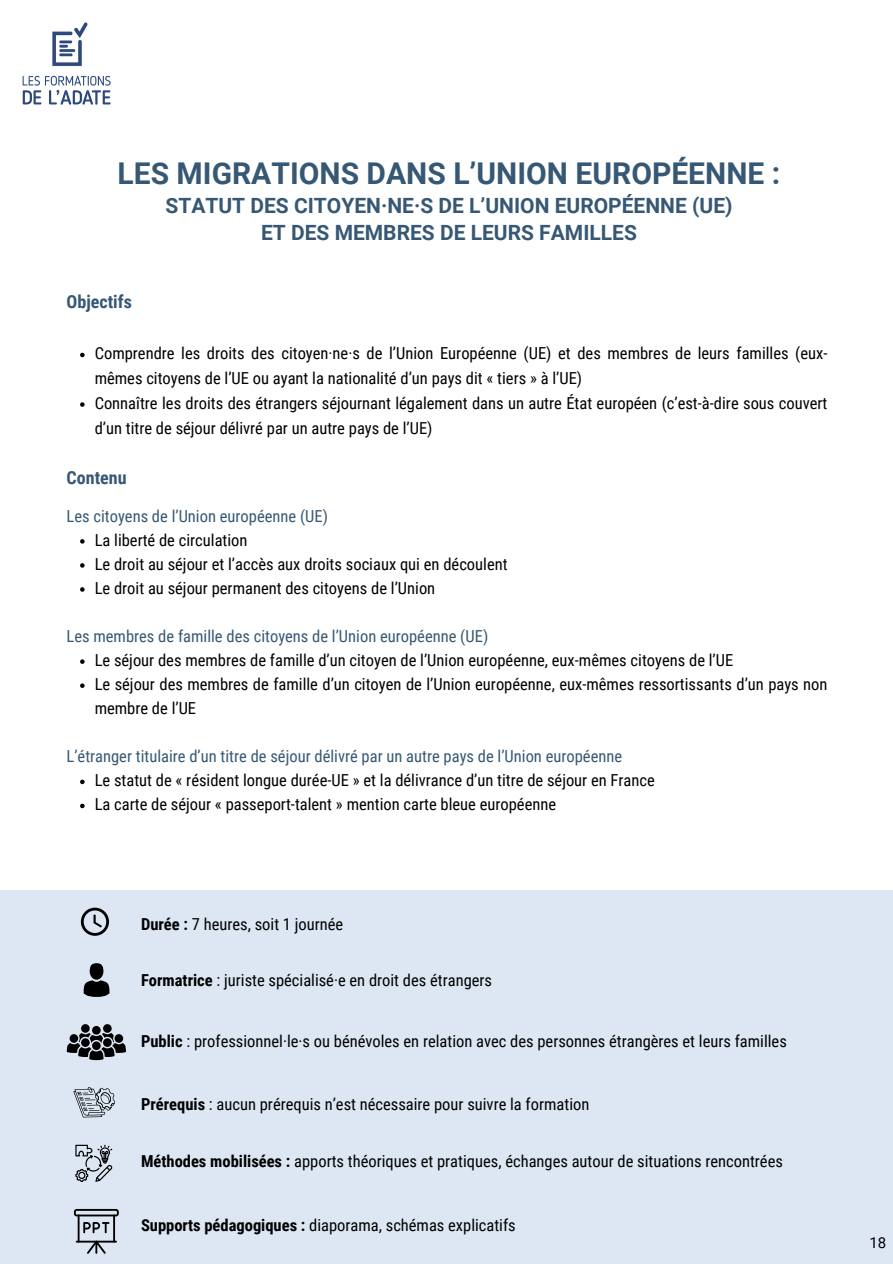
<style>
.page{position:relative;width:893px;height:1264px;background:#fff}
.page>*{position:absolute;margin:0;border:0;box-sizing:border-box;transform-origin:0 0}
.t1{font:700 30px "Roboto";color:#365874}
.t2{font:700 21px "Roboto";color:#365874}
.t3{font:700 18px "Roboto Condensed";color:#365874}
.t4{font:16.5px/24.8px "Roboto Condensed";color:#000}
.t5{font:16.5px "Roboto Condensed";color:#365874}
.t6{font:15px "Roboto";color:#000}
.s1{font-weight:700}
</style>
<div class="page">
<img style="left:22px;top:22px;width:89px;height:83px">
<div style="left:0;top:890px;width:892px;height:373px;background:#dce7f3"></div>
<svg style="left:81px;top:907px;width:28px;height:28px"></svg>
<div style="left:90px;top:963px;width:13px;height:16px;background:#000;border-radius:50%"></div>
<svg style="left:84px;top:980px;width:26px;height:16px"></svg>
<div style="left:81px;top:1024px;width:9px;height:8px;background:#000;border-radius:50%"></div>
<div style="left:103px;top:1024px;width:9px;height:8px;background:#000;border-radius:50%"></div>
<svg style="left:92px;top:1025px;width:9px;height:9px"></svg>
<svg style="left:67px;top:1032px;width:59px;height:28px"></svg>
<div style="left:92px;top:1041px;width:9px;height:9px;background:#000;border-radius:50%"></div>
<svg style="left:73px;top:1087px;width:42px;height:30px"></svg>
<svg style="left:75px;top:1144px;width:37px;height:37px"></svg>
<hr style="left:76px;top:1240px;width:41px;height:2px;background:#000">
<svg style="left:87px;top:1240px;width:19px;height:13px"></svg>
<svg style="left:74px;top:1209px;width:45px;height:24px"></svg>
<hr style="left:78px;top:1214px;width:2px;height:28px;background:#000">
<hr style="left:113px;top:1214px;width:2px;height:28px;background:#000">
<svg style="left:80px;top:353px;width:5px;height:4px"></svg>
<svg style="left:80px;top:402px;width:5px;height:5px"></svg>
<svg style="left:80px;top:539px;width:5px;height:4px"></svg>
<svg style="left:80px;top:563px;width:5px;height:4px"></svg>
<svg style="left:80px;top:587px;width:5px;height:4px"></svg>
<svg style="left:80px;top:659px;width:5px;height:5px"></svg>
<svg style="left:80px;top:683px;width:5px;height:5px"></svg>
<svg style="left:80px;top:779px;width:5px;height:5px"></svg>
<svg style="left:80px;top:803px;width:5px;height:5px"></svg>
<p class="t1" style="left:118px;top:156px;width:664px">LES MIGRATIONS DANS L’UNION EUROPÉENNE :</p>
<p class="t2" style="left:165px;top:194px;width:568px">STATUT DES CITOYEN·NE·S DE L’UNION EUROPÉENNE (UE)</p>
<p class="t2" style="left:261px;top:221px;width:377px">ET DES MEMBRES DE LEURS FAMILLES</p>
<p class="t3" style="left:67px;top:292px;width:67px">Objectifs</p>
<p class="t4" style="left:95px;top:341px;width:734px">Comprendre les droits des citoyen·ne·s de l’Union Européenne (UE) et des membres de leurs familles (eux&shy;mêmes citoyens de l’UE ou ayant la nationalité d’un pays dit « tiers » à l’UE)</p>
<p class="t4" style="left:95px;top:391px;width:734px">Connaître les droits des étrangers séjournant légalement dans un autre État européen (c’est-à-dire sous couvert d’un titre de séjour délivré par un autre pays de l’UE)</p>
<p class="t3" style="left:67px;top:467px;width:62px">Contenu</p>
<p class="t5" style="left:67px;top:506px;width:263px">Les citoyens de l’Union européenne (UE)</p>
<p class="t4" style="left:95px;top:528px;width:154px">La liberté de circulation</p>
<p class="t4" style="left:95px;top:552px;width:414px">Le droit au séjour et l’accès aux droits sociaux qui en découlent</p>
<p class="t4" style="left:95px;top:576px;width:342px">Le droit au séjour permanent des citoyens de l’Union</p>
<p class="t5" style="left:67px;top:626px;width:423px">Les membres de famille des citoyens de l’Union européenne (UE)</p>
<p class="t4" style="left:95px;top:648px;width:640px">Le séjour des membres de famille d’un citoyen de l’Union européenne, eux-mêmes citoyens de l’UE</p>
<p class="t4" style="left:95px;top:672px;width:734px;line-height:24px">Le séjour des membres de famille d’un citoyen de l’Union européenne, eux-mêmes ressortissants d’un pays non membre de l’UE</p>
<p class="t5" style="left:67px;top:747px;width:557px">L’étranger titulaire d’un titre de séjour délivré par un autre pays de l’Union européenne</p>
<p class="t4" style="left:95px;top:768px;width:561px">Le statut de « résident longue durée-UE » et la délivrance d’un titre de séjour en France</p>
<p class="t4" style="left:95px;top:792px;width:463px">La carte de séjour « passeport-talent » mention carte bleue européenne</p>
<p class="t4" style="left:141px;top:911px;width:204px"><span class="s1">Durée :</span> 7 heures, soit 1 journée</p>
<p class="t4" style="left:141px;top:967px;width:352px"><span class="s1">Formatrice</span> : juriste spécialisé·e en droit des étrangers</p>
<p class="t4" style="left:141px;top:1028px;width:647px"><span class="s1">Public</span> : professionnel·le·s ou bénévoles en relation avec des personnes étrangères et leurs familles</p>
<p class="t4" style="left:141px;top:1091px;width:450px"><span class="s1">Prérequis</span> : aucun prérequis n’est nécessaire pour suivre la formation</p>
<p class="t4" style="left:141px;top:1149px;width:643px"><span class="s1">Méthodes mobilisées :</span> apports théoriques et pratiques, échanges autour de situations rencontrées</p>
<p class="t4" style="left:141px;top:1212px;width:376px"><span class="s1">Supports pédagogiques :</span> diaporama, schémas explicatifs</p>
<p class="t6" style="left:869px;top:1233px;width:18px">18</p>
</div>
